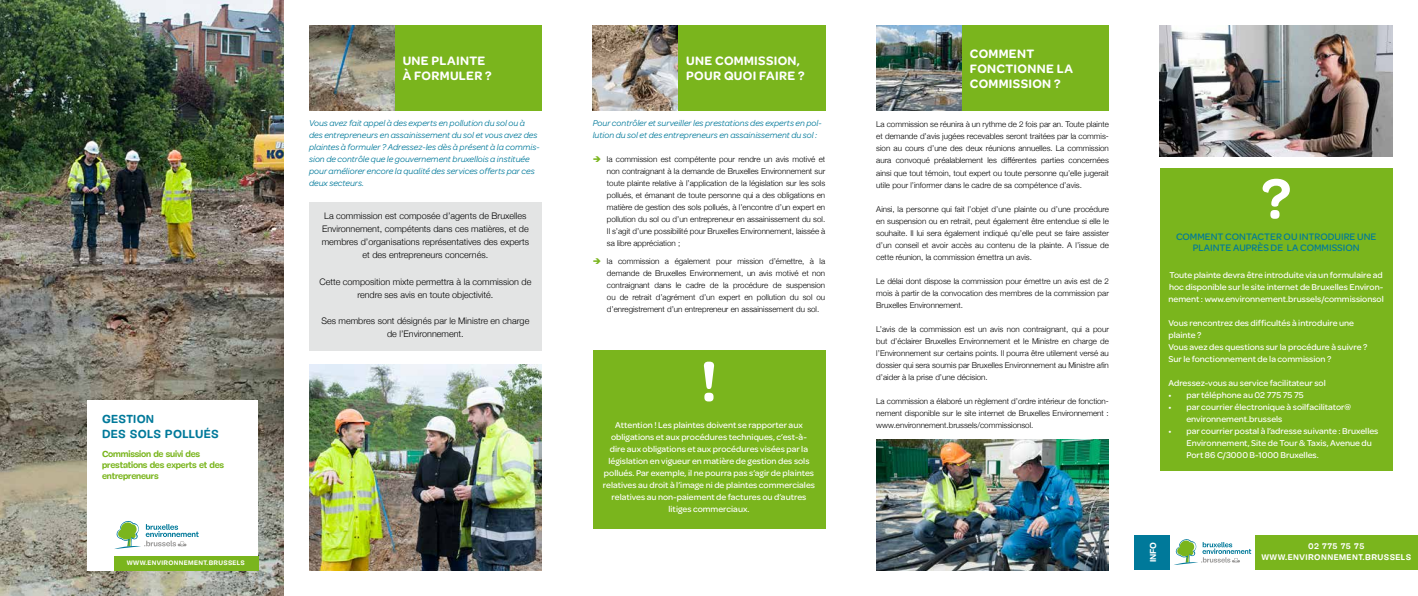
<style>
.page{position:relative;width:1418px;height:596px;background:#fff}
.page>*{position:absolute;margin:0;border:0;box-sizing:border-box;transform-origin:0 0}
.t1{font:600 60px "Omnes";color:#fff}
.t2{font:600 13px/15px "Omnes";letter-spacing:.025em;color:#fff}
.t3{font:700 12px/14.4px "Mija";letter-spacing:.025em;color:#00799a}
.t4{font:500 10px/11px "Omnes";color:#00799a;text-align:center}
.t5{font:500 9px/12px "Omnes";color:#fff}
.t6{font:italic 9px/12px "Omnes";color:#00799a}
.t7{font:300 9px/13px "Helvetica Neue";color:#000;text-align:center}
.t8{font:700 9px/10.8px "Mija";letter-spacing:-.02em;color:#7ab51d}
.t9{font:700 9px "Mija";color:#fff}
.t10{font:700 8.5px "Mija";letter-spacing:.05em;color:#fff}
.t11{font:300 8px/12px "Helvetica Neue";color:#000;text-align:justify}
.t12{font:700 6.7px "Mija";letter-spacing:.05em;color:#fff}
.s1{color:#7ab51d}
</style>
<div class="page">
<img style="left:0;top:0;width:283px;height:595px">
<div style="left:88px;top:400px;width:170px;height:169px;background:#fff"></div>
<div style="left:114px;top:555px;width:144px;height:14px;background:#7ab51d"></div>
<svg style="left:116px;top:521px;width:83px;height:27px"></svg>
<div style="left:1254px;top:534px;width:163px;height:34px;background:#7ab51d"></div>
<div style="left:1134px;top:534px;width:35px;height:34px;background:#00799a"></div>
<svg style="left:1175px;top:539px;width:76px;height:25px"></svg>
<div style="left:677px;top:26px;width:148px;height:85px;background:#7ab51d"></div>
<img style="left:592px;top:26px;width:85px;height:85px">
<img style="left:309px;top:364px;width:232px;height:206px">
<div style="left:592px;top:350px;width:233px;height:179px;background:#7ab51d"></div>
<div style="left:394px;top:26px;width:147px;height:85px;background:#7ab51d"></div>
<img style="left:309px;top:26px;width:85px;height:85px">
<div style="left:961px;top:26px;width:147px;height:85px;background:#7ab51d"></div>
<img style="left:876px;top:26px;width:85px;height:85px">
<img style="left:876px;top:439px;width:232px;height:131px">
<div style="left:1159px;top:168px;width:233px;height:302px;background:#7ab51d"></div>
<img style="left:1159px;top:26px;width:233px;height:130px">
<div style="left:309px;top:202px;width:232px;height:148px;background:#e3e4e4"></div>
<h3 class="t3" style="left:102px;top:412px;width:118px">GESTION<br>DES SOLS POLLUÉS</h3>
<p class="t8" style="left:102px;top:448px;width:124px">Commission de suivi des prestations des experts et des entrepreneurs</p>
<p class="t12" style="left:127px;top:559px;width:119px">WWW.ENVIRONNEMENT.BRUSSELS</p>
<h2 class="t2" style="left:403px;top:53px;width:91px">UNE PLAINTE<br>À FORMULER ?</h2>
<h2 class="t2" style="left:969px;top:45px;width:104px">COMMENT<br>FONCTIONNE LA<br>COMMISSION ?</h2>
<p class="t11" style="left:876px;top:118px;width:234px">La commission se réunira à un rythme de 2 fois par an. Toute plainte et demande d’avis jugées recevables seront traitées par la commis&shy;sion au cours d’une des deux réunions annuelles. La commission aura convoqué préalablement les différentes parties concernées ainsi que tout témoin, tout expert ou toute personne qu’elle jugerait utile pour l’informer dans le cadre de sa compétence d’avis.</p>
<p class="t11" style="left:876px;top:202px;width:234px">Ainsi, la personne qui fait l’objet d’une plainte ou d’une procédure en suspension ou en retrait, peut également être entendue si elle le souhaite. Il lui sera également indiqué qu’elle peut se faire assister d’un conseil et avoir accès au contenu de la plainte. A l’issue de cette réunion, la commission émettra un avis.</p>
<p class="t11" style="left:876px;top:274px;width:234px">Le délai dont dispose la commission pour émettre un avis est de 2 mois à partir de la convocation des membres de la commission par Bruxelles Environnement.</p>
<p class="t11" style="left:876px;top:322px;width:234px">L’avis de la commission est un avis non contraignant, qui a pour but d’éclairer Bruxelles Environnement et le Ministre en charge de l’Environnement sur certains points. Il pourra être utilement versé au dossier qui sera soumis par Bruxelles Environnement au Ministre afin d’aider à la prise d’une décision.</p>
<p class="t11" style="left:876px;top:394px;width:234px">La commission a élaboré un règlement d’ordre intérieur de fonction&shy;nement disponible sur le site internet de Bruxelles Environnement : www.environnement.brussels/commissionsol.</p>
<h2 class="t2" style="left:686px;top:53px;width:120px">UNE COMMISSION,<br>POUR QUOI FAIRE ?</h2>
<p class="t6" style="left:309px;top:116px;width:232px">Vous avez fait appel à des experts en pollution du sol ou à des entrepreneurs en assainissement du sol et vous avez des plaintes à formuler ? Adressez-les dès à présent à la commis&shy;sion de contrôle que le gouvernement bruxellois a instituée pour améliorer encore la qualité des services offerts par ces deux secteurs.</p>
<p class="t6" style="left:592px;top:116px;width:230px">Pour contrôler et surveiller les prestations des experts en pol&shy;lution du sol et des entrepreneurs en assainissement du sol :</p>
<p class="t11" style="left:607px;top:152px;width:220px;text-indent:-14px"><span class="s1">➔</span> la commission est compétente pour rendre un avis motivé et non contraignant à la demande de Bruxelles Environnement sur toute plainte relative à l’application de la législation sur les sols pollués, et émanant de toute personne qui a des obligations en matière de gestion des sols pollués, à l’encontre d’un expert en pollution du sol ou d’un entrepreneur en assainissement du sol.<br>Il s’agit d’une possibilité pour Bruxelles Environnement, laissée à sa libre appréciation ;</p>
<p class="t11" style="left:607px;top:254px;width:220px;text-indent:-14px"><span class="s1">➔</span> la commission a également pour mission d’émettre, à la demande de Bruxelles Environnement, un avis motivé et non contraignant dans le cadre de la procédure de suspension ou de retrait d’agrément d’un expert en pollution du sol ou d’enregistrement d’un entrepreneur en assainissement du sol.</p>
<p class="t7" style="left:322px;top:209px;width:209px">La commission est composée d’agents de Bruxelles Environnement, compétents dans ces matières, et de membres d’organisations représentatives des experts et des entrepreneurs concernés.</p>
<p class="t7" style="left:319px;top:274px;width:213px">Cette composition mixte permettra à la commission de rendre ses avis en toute objectivité.</p>
<p class="t7" style="left:321px;top:313px;width:209px">Ses membres sont désignés par le Ministre en charge de l’Environnement.</p>
<h1 class="t1" style="left:700px;top:338px;width:18px">!</h1>
<p class="t5" style="left:603px;top:417px;width:214px;text-align:center">Attention ! Les plaintes doivent se rapporter aux obligations et aux procédures techniques, c’est-à&shy;dire aux obligations et aux procédures visées par la législation en vigueur en matière de gestion des sols pollués. Par exemple, il ne pourra pas s’agir de plaintes relatives au droit à l’image ni de plaintes commerciales relatives au non-paiement de factures ou d’autres litiges commerciaux.</p>
<h1 class="t1" style="left:1261px;top:155px;width:31px">?</h1>
<p class="t4" style="left:1175px;top:231px;width:202px">COMMENT CONTACTER OU INTRODUIRE UNE<br>PLAINTE AUPRÈS DE LA COMMISSION</p>
<p class="t5" style="left:1168px;top:268px;width:217px;text-align:justify">Toute plainte devra être introduite via un formulaire ad hoc disponible sur le site internet de Bruxelles Environ&shy;nement : www.environnement.brussels/commissionsol</p>
<p class="t5" style="left:1168px;top:316px;width:200px">Vous rencontrez des difficultés à introduire une plainte ?<br>Vous avez des questions sur la procédure à suivre ?<br>Sur le fonctionnement de la commission ?</p>
<p class="t5" style="left:1168px;top:376px;width:159px">Adressez-vous au service facilitateur sol</p>
<p class="t5" style="left:1168px;top:388px;width:137px">• par téléphone au 02 775 75 75</p>
<p class="t5" style="left:1186px;top:400px;width:166px;text-indent:-18px">• par courrier électronique à soilfacilitator@ environnement.brussels</p>
<p class="t5" style="left:1186px;top:424px;width:193px;text-indent:-18px">• par courrier postal à l’adresse suivante : Bruxelles<br>Environnement, Site de Tour &amp; Taxis, Avenue du<br>Port 86 C/3000 B-1000 Bruxelles.</p>
<p class="t9" style="left:1148px;top:562px;width:22px;rotate:-90deg">INFO</p>
<p class="t10" style="left:1307px;top:541px;width:58px">02 775 75 75</p>
<p class="t10" style="left:1261px;top:552px;width:151px">WWW.ENVIRONNEMENT.BRUSSELS</p>
</div>
